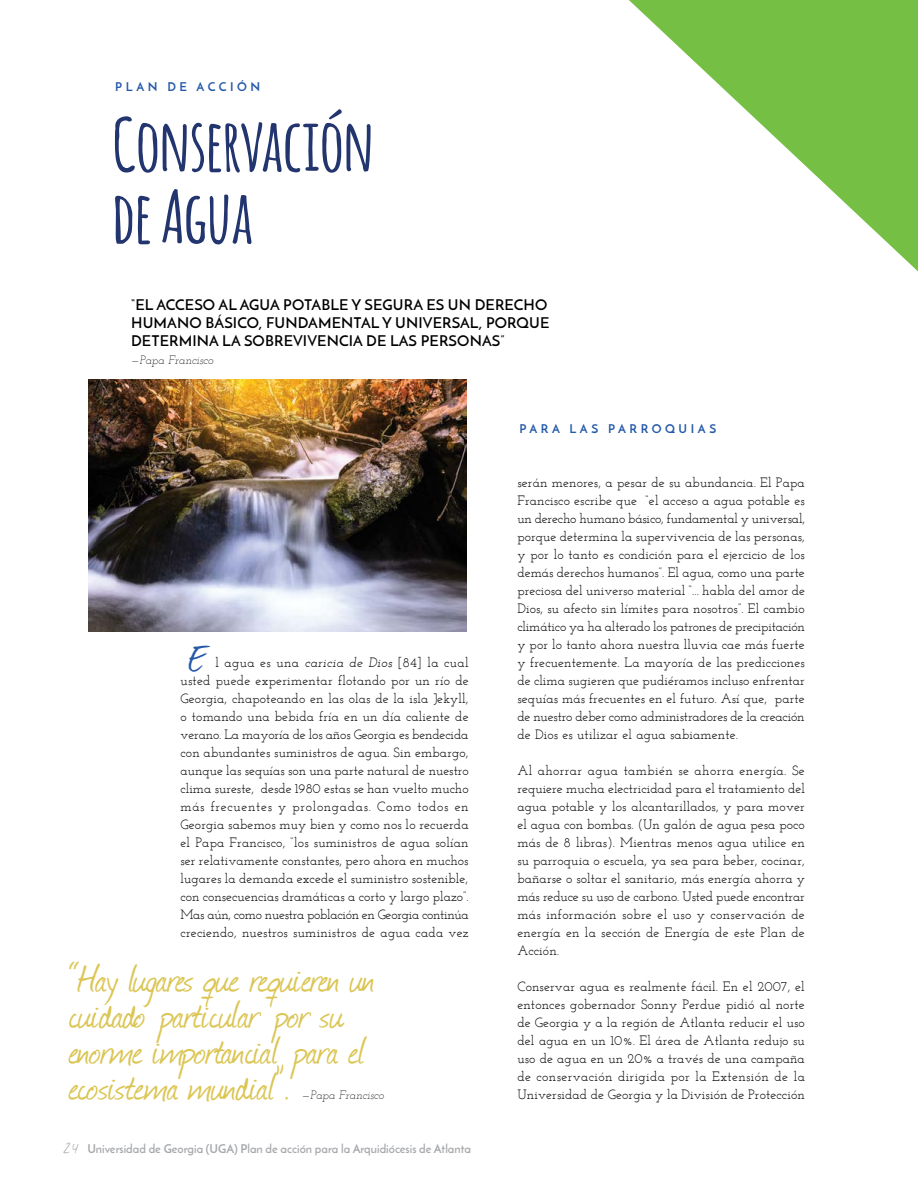
<style>
.page{position:relative;width:918px;height:1188px;background:#fff}
.page>*{position:absolute;margin:0;border:0;box-sizing:border-box;transform-origin:0 0}
.t1{font:700 72px/72px "Amatic";letter-spacing:.01em;color:#23356f}
.t2{font:45px/36px "Journal";color:#dbc553}
.t3{font:45px "Journal";color:#2459a9}
.t4{font:600 15px/18px "Josefin Sans";letter-spacing:.01em;color:#000}
.t5{font:13.5px/18px "Josefin Slab";letter-spacing:.01em;color:#000;text-align:justify}
.t6{font:700 12px "Josefin Sans";color:#a7a9ac}
.t7{font:700 12px "Josefin Sans";letter-spacing:.3em;color:#2459a9}
.t8{font:italic 300 12px "Josefin Slab";color:#000}
.s1{font-style:italic}
.s2{font-family:"Journal";font-weight:400;font-size:16.5px}
</style>
<div class="page">
<img style="left:88px;top:380px;width:379px;height:251px">
<svg style="left:629px;top:0;width:289px;height:271px"></svg>
<p class="t7" style="left:115px;top:80px;width:147px">PLAN DE ACCIÓN</p>
<h1 class="t1" style="left:113px;top:106px;width:262px">Conservación de Agua</h1>
<p class="t4" style="left:131px;top:295px;width:420px">“EL ACCESO AL AGUA POTABLE Y SEGURA ES UN DERECHO<br>HUMANO BÁSICO, FUNDAMENTAL Y UNIVERSAL, PORQUE<br>DETERMINA LA SOBREVIVENCIA DE LAS PERSONAS”</p>
<p class="t8" style="left:131px;top:352px;width:84px">—Papa Francisco</p>
<h2 class="t3" style="left:189px;top:628px;width:19px">E</h2>
<p class="t5" style="left:181px;top:654px;width:290px;text-indent:35px">l agua es una <span class="s1">caricia de Dios</span> [84] la cual usted puede experimentar flotando por un río de Georgia, chapoteando en las olas de la isla Jekyll, o tomando una bebida fría en un día caliente de verano. La mayoría de los años Georgia es bendecida con abundantes suministros de agua. Sin embargo, aunque las sequías son una parte natural de nuestro clima sureste, desde 1980 estas se han vuelto mucho más frecuentes y prolongadas. Como todos en Georgia sabemos muy bien y como nos lo recuerda el Papa Francisco, “los suministros de agua solían ser relativamente constantes, pero ahora en muchos lugares la demanda excede el suministro sostenible, con consecuencias dramáticas a corto y largo plazo”.<br>Mas aún, como nuestra población en Georgia continúa creciendo, nuestros suministros de agua cada vez</p>
<h2 class="t2" style="left:69px;top:960px;width:308px">“Hay lugares que requieren un cuidado particular por su enorme importancial para el ecosistema mundial”.</h2>
<p class="t8" style="left:302px;top:1088px;width:84px">—Papa Francisco</p>
<p class="t6" style="left:64px;top:1141px;width:409px"><span class="s2">24</span> Universidad de Georgia (UGA) Plan de acción para la Arquidiócesis de Atlanta</p>
<p class="t7" style="left:519px;top:422px;width:198px">PARA LAS PARROQUIAS</p>
<p class="t5" style="left:517px;top:474px;width:289px">serán menores, a pesar de su abundancia. El Papa Francisco escribe que “el acceso a agua potable es un derecho humano básico, fundamental y universal, porque determina la supervivencia de las personas, y por lo tanto es condición para el ejercicio de los demás derechos humanos”. El agua, como una parte preciosa del universo material “... habla del amor de Dios, su afecto sin límites para nosotros”. El cambio climático ya ha alterado los patrones de precipitación y por lo tanto ahora nuestra lluvia cae más fuerte y frecuentemente. La mayoría de las predicciones de clima sugieren que pudiéramos incluso enfrentar sequías más frecuentes en el futuro. Así que, parte de nuestro deber como administradores de la creación de Dios es utilizar el agua sabiamente.</p>
<p class="t5" style="left:517px;top:762px;width:289px">Al ahorrar agua también se ahorra energía. Se requiere mucha electricidad para el tratamiento del agua potable y los alcantarillados, y para mover el agua con bombas. (Un galón de agua pesa poco más de 8 libras). Mientras menos agua utilice en su parroquia o escuela, ya sea para beber, cocinar, bañarse o soltar el sanitario, más energía ahorra y más reduce su uso de carbono. Usted puede encontrar más información sobre el uso y conservación de energía en la sección de Energía de este Plan de Acción.</p>
<p class="t5" style="left:517px;top:978px;width:289px">Conservar agua es realmente fácil. En el 2007, el entonces gobernador Sonny Perdue pidió al norte de Georgia y a la región de Atlanta reducir el uso del agua en un 10%. El área de Atlanta redujo su uso de agua en un 20% a través de una campaña de conservación dirigida por la Extensión de la Universidad de Georgia y la División de Protección</p>
</div>
